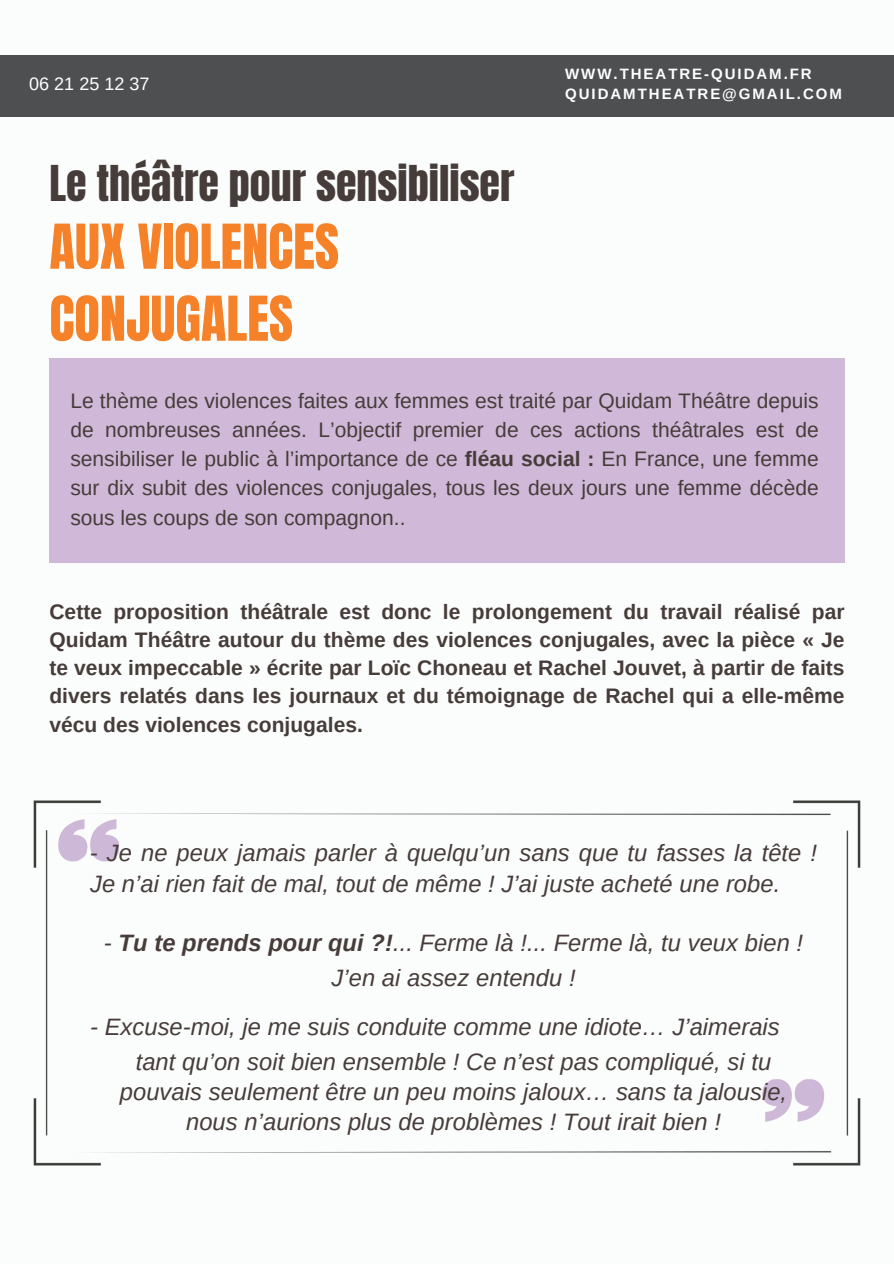
<style>
.page{position:relative;width:894px;height:1264px;background:#fff}
.page>*{position:absolute;margin:0;border:0;box-sizing:border-box;transform-origin:0 0}
.t1{font:52.5px/72px "Anton";color:#f58128}
.t2{font:42px "Anton";color:#463c39}
.t3{font:italic 23.7px/30.3px "Arimo";letter-spacing:.005em;color:#463c39}
.t4{font:21px/29.2px "Arimo";color:#463c39;text-align:justify}
.t5{font:700 21px/28.2px "Arimo";color:#463c39;text-align:justify}
.t6{font:18px "Arimo";color:#fff}
.t7{font:700 15px/20.2px "Arimo";letter-spacing:.13em;color:#fff}
.s1{font-weight:700}
.s2{font-style:normal}
</style>
<div class="page">
<div style="left:0;top:0;width:893px;height:1263px;background:#fbfcfc"></div>
<div style="left:49px;top:358px;width:795px;height:205px;background:#cfb8d8"></div>
<img style="left:33px;top:800px;width:828px;height:366px">
<div style="left:0;top:55px;width:893px;height:61px;background:#4d4f51"></div>
<p class="t6" style="left:29px;top:72px;width:122px">06 21 25 12 37</p>
<h2 class="t2" style="left:49px;top:162px;width:466px">Le théâtre pour sensibiliser</h2>
<h1 class="t1" style="left:49px;top:214px;width:291px">AUX VIOLENCES<br>CONJUGALES</h1>
<p class="t7" style="left:565px;top:64px;width:278px">WWW.THEATRE-QUIDAM.FR<br>QUIDAMTHEATRE@GMAIL.COM</p>
<p class="t4" style="left:70px;top:386px;width:749px">Le thème des violences faites aux femmes est traité par Quidam Théâtre depuis de nombreuses années. L’objectif premier de ces actions théâtrales est de sensibiliser le public à l’importance de ce <span class="s1">fléau social :</span> En France, une femme sur dix subit des violences conjugales, tous les deux jours une femme décède sous les coups de son compagnon..</p>
<p class="t5" style="left:49px;top:598px;width:796px">Cette proposition théâtrale est donc le prolongement du travail réalisé par Quidam Théâtre autour du thème des violences conjugales, avec la pièce « Je te veux impeccable » écrite par Loïc Choneau et Rachel Jouvet, à partir de faits divers relatés dans les journaux et du témoignage de Rachel qui a elle-même vécu des violences conjugales.</p>
<p class="t3" style="left:90px;top:837px;width:728px"><span class="s2">-</span> Je ne peux jamais parler à quelqu’un sans que tu fasses la tête !<br>Je n’ai rien fait de mal, tout de même ! J’ai juste acheté une robe.</p>
<p class="t3" style="left:104px;top:925px;width:700px;line-height:34.8px;text-align:center">- <span class="s1">Tu te prends pour qui ?!</span>... Ferme là !... Ferme là, tu veux bien !<br>J’en ai assez entendu !</p>
<p class="t3" style="left:136px;top:1008px;width:645px;line-height:34.8px;text-indent:-46px">- Excuse-moi, je me suis conduite comme une idiote… J’aimerais tant qu’on soit bien ensemble ! Ce n’est pas compliqué, si tu</p>
<p class="t3" style="left:120px;top:1076px;width:668px;text-align:center">pouvais seulement être un peu moins jaloux… sans ta jalousie, nous n’aurions plus de problèmes ! Tout irait bien !</p>
</div>
